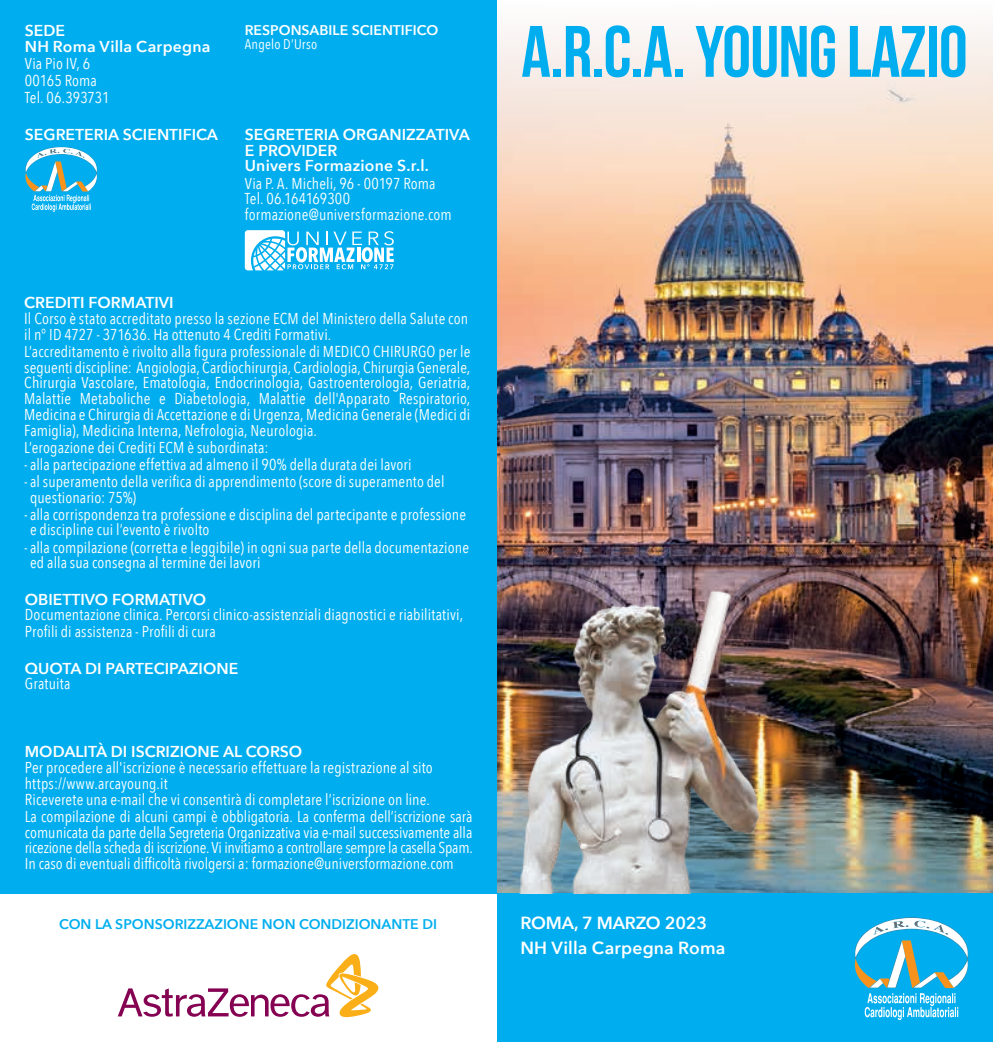
<style>
.page{position:relative;width:993px;height:1042px;background:#fff}
.page>*{position:absolute;margin:0;border:0;box-sizing:border-box;transform-origin:0 0}
.t1{font:700 72.62px "Bebas Neue";letter-spacing:-.01em;color:#00aeef}
.t2{font:600 17.5px/24.5px "Avenir Next";letter-spacing:.005em;color:#fff}
.t3{font:15.75px/16.1px "Avenir Next Condensed";letter-spacing:.005em;color:#fff}
.t4{font:600 15.75px/15.8px "Avenir Next";color:#fff}
.t5{font:600 14px "Avenir Next";color:#00aeef}
.t6{font:600 14px "Avenir Next";color:#fff}
.t7{font:14px "Avenir Next Condensed";letter-spacing:.015em;color:#fff}
</style>
<div class="page">
<img style="left:496px;top:310px;width:496px;height:410px">
<img style="left:770px;top:720px;width:222px;height:173px">
<svg style="left:496px;top:0;width:496px;height:310px"></svg>
<div style="left:0;top:893px;width:992px;height:149px;background:#00aeef"></div>
<svg style="left:854px;top:917px;width:113px;height:103px"></svg>
<div style="left:0;top:0;width:496px;height:1042px;background:#00aeef"></div>
<svg style="left:245px;top:230px;width:148px;height:40px"></svg>
<svg style="left:25px;top:147px;width:72px;height:65px"></svg>
<div style="left:0;top:894px;width:496px;height:148px;background:#fff"></div>
<svg style="left:118px;top:954px;width:261px;height:63px"></svg>
<img style="left:496px;top:540px;width:274px;height:353px">
<p class="t4" style="left:25px;top:22px;width:187px">SEDE<br>NH Roma Villa Carpegna</p>
<p class="t3" style="left:25px;top:54px;width:86px;line-height:17.2px">Via Pio IV, 6<br>00165 Roma<br>Tel. 06.393731</p>
<p class="t4" style="left:25px;top:126px;width:195px">SEGRETERIA SCIENTIFICA</p>
<p class="t6" style="left:245px;top:18px;width:195px">RESPONSABILE SCIENTIFICO</p>
<p class="t7" style="left:245px;top:32px;width:74px">Angelo D’Urso</p>
<p class="t4" style="left:245px;top:126px;width:227px">SEGRETERIA ORGANIZZATIVA<br>E PROVIDER<br>Univers Formazione S.r.l.</p>
<p class="t3" style="left:245px;top:174px;width:208px">Via P. A. Micheli, 96 - 00197 Roma<br>Tel. 06.164169300 formazione@universformazione.com</p>
<p class="t4" style="left:24px;top:294px;width:151px">CREDITI FORMATIVI</p>
<p class="t3" style="left:24px;top:310px;width:447px">Il Corso è stato accreditato presso la sezione ECM del Ministero della Salute con il n° ID 4727 - 371636. Ha ottenuto 4 Crediti Formativi.<br>L’accreditamento è rivolto alla figura professionale di MEDICO CHIRURGO per le seguenti discipline: Angiologia, Cardiochirurgia, Cardiologia, Chirurgia Generale, Chirurgia Vascolare, Ematologia, Endocrinologia, Gastroenterologia, Geriatria, Malattie Metaboliche e Diabetologia, Malattie dell'Apparato Respiratorio, Medicina e Chirurgia di Accettazione e di Urgenza, Medicina Generale (Medici di Famiglia), Medicina Interna, Nefrologia, Neurologia.<br>L’erogazione dei Crediti ECM è subordinata:</p>
<p class="t3" style="left:24px;top:455px;width:389px">- alla partecipazione effettiva ad almeno il 90% della durata dei lavori</p>
<p class="t3" style="left:30px;top:473px;width:416px;text-indent:-6px">- al superamento della verifica di apprendimento (score di superamento del questionario: 75%)</p>
<p class="t3" style="left:30px;top:505px;width:437px;text-indent:-6px">- alla corrispondenza tra professione e disciplina del partecipante e professione e discipline cui l’evento è rivolto</p>
<p class="t3" style="left:30px;top:538px;width:440px;text-indent:-6px">- alla compilazione (corretta e leggibile) in ogni sua parte della documentazione ed alla sua consegna al termine dei lavori</p>
<p class="t4" style="left:25px;top:591px;width:183px">OBIETTIVO FORMATIVO</p>
<p class="t3" style="left:25px;top:605px;width:439px;line-height:17.2px">Documentazione clinica. Percorsi clinico-assistenziali diagnostici e riabilitativi,<br>Profili di assistenza - Profili di cura</p>
<p class="t4" style="left:25px;top:660px;width:215px">QUOTA DI PARTECIPAZIONE</p>
<p class="t3" style="left:25px;top:675px;width:47px">Gratuita</p>
<p class="t4" style="left:25px;top:743px;width:279px">MODALITÀ DI ISCRIZIONE AL CORSO</p>
<p class="t3" style="left:25px;top:759px;width:449px">Per procedere all'iscrizione è necessario effettuare la registrazione al sito https://www.arcayoung.it<br>Riceverete una e-mail che vi consentirà di completare l’iscrizione on line.<br>La compilazione di alcuni campi è obbligatoria. La conferma dell’iscrizione sarà comunicata da parte della Segreteria Organizzativa via e-mail successivamente alla ricezione della scheda di iscrizione. Vi invitiamo a controllare sempre la casella Spam.<br>In caso di eventuali difficoltà rivolgersi a: formazione@universformazione.com</p>
<p class="t5" style="left:59px;top:912px;width:379px">CON LA SPONSORIZZAZIONE NON CONDIZIONANTE DI</p>
<h1 class="t1" style="left:521px;top:12px;width:448px">A.R.C.A. YOUNG LAZIO</h1>
<p class="t2" style="left:520px;top:910px;width:206px">ROMA, 7 MARZO 2023<br>NH Villa Carpegna Roma</p>
</div>
